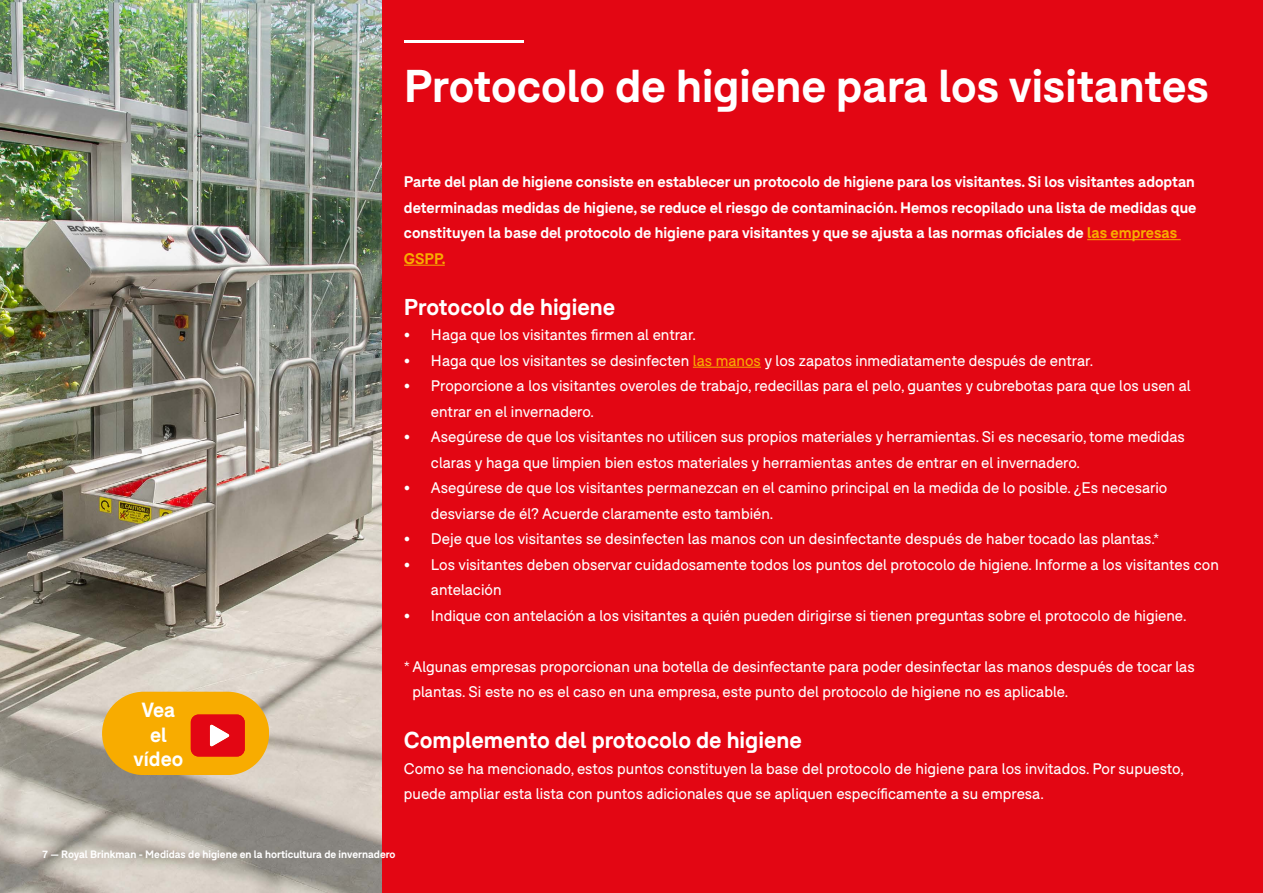
<style>
.page{position:relative;width:1263px;height:893px;background:#fff}
.page>*{position:absolute;margin:0;border:0;box-sizing:border-box;transform-origin:0 0}
.t1{font:700 45px "F37 Bolton";color:#fff}
.t2{font:700 22.5px "F37 Bolton";color:#fff}
.t3{font:700 20.1px/24.2px "F37 Bolton";color:#fff;text-align:center}
.t4{font:15px/25.5px "F37 Bolton";color:#fff}
.t5{font:700 15px/25.5px "F37 Bolton";color:#fff}
.t6{font:700 10.5px "F37 Bolton";color:#fff}
.s1{color:#f8ac00}
</style>
<div class="page">
<img style="left:0;top:0;width:383px;height:893px">
<div style="left:383px;top:0;width:880px;height:893px;background:#e30613"></div>
<hr style="left:1087px;top:239px;width:94px;height:1px;background:#f8ac00">
<hr style="left:404px;top:265px;width:41px;height:1px;background:#f8ac00">
<hr style="left:693px;top:367px;width:68px;height:1px;background:#f8ac00">
<hr style="left:404px;top:40px;width:119px;height:3px;background:#fff">
<svg style="left:102px;top:692px;width:166px;height:82px;background:#ef9618"></svg>
<h1 class="t1" style="left:404px;top:59px;width:806px">Protocolo de higiene para los visitantes</h1>
<h3 class="t3" style="left:134px;top:698px;width:51px">Vea el vídeo</h3>
<p class="t5" style="left:404px;top:169px;width:794px">Parte del plan de higiene consiste en establecer un protocolo de higiene para los visitantes. Si los visitantes adoptan determinadas medidas de higiene, se reduce el riesgo de contaminación. Hemos recopilado una lista de medidas que constituyen la base del protocolo de higiene para visitantes y que se ajusta a las normas oficiales de <span class="s1">las empresas GSPP.</span></p>
<h2 class="t2" style="left:404px;top:293px;width:213px">Protocolo de higiene</h2>
<p class="t4" style="left:404px;top:322px;width:293px">• Haga que los visitantes firmen al entrar.</p>
<p class="t4" style="left:404px;top:348px;width:691px">• Haga que los visitantes se desinfecten <span class="s1">las manos</span> y los zapatos inmediatamente después de entrar.</p>
<p class="t4" style="left:431px;top:373px;width:761px;text-indent:-27px">• Proporcione a los visitantes overoles de trabajo, redecillas para el pelo, guantes y cubrebotas para que los usen al entrar en el invernadero.</p>
<p class="t4" style="left:431px;top:424px;width:755px;text-indent:-27px">• Asegúrese de que los visitantes no utilicen sus propios materiales y herramientas. Si es necesario, tome medidas claras y haga que limpien bien estos materiales y herramientas antes de entrar en el invernadero.</p>
<p class="t4" style="left:431px;top:475px;width:738px;text-indent:-27px">• Asegúrese de que los visitantes permanezcan en el camino principal en la medida de lo posible. ¿Es necesario desviarse de él? Acuerde claramente esto también.</p>
<p class="t4" style="left:404px;top:526px;width:757px">• Deje que los visitantes se desinfecten las manos con un desinfectante después de haber tocado las plantas.*</p>
<p class="t4" style="left:431px;top:552px;width:789px;text-indent:-27px">• Los visitantes deben observar cuidadosamente todos los puntos del protocolo de higiene. Informe a los visitantes con antelación</p>
<p class="t4" style="left:404px;top:603px;width:784px">• Indique con antelación a los visitantes a quién pueden dirigirse si tienen preguntas sobre el protocolo de higiene.</p>
<p class="t4" style="left:412px;top:654px;width:784px;text-indent:-8px">* Algunas empresas proporcionan una botella de desinfectante para poder desinfectar las manos después de tocar las plantas. Si este no es el caso en una empresa, este punto del protocolo de higiene no es aplicable.</p>
<h2 class="t2" style="left:404px;top:727px;width:399px">Complemento del protocolo de higiene</h2>
<p class="t4" style="left:404px;top:756px;width:782px">Como se ha mencionado, estos puntos constituyen la base del protocolo de higiene para los invitados. Por supuesto, puede ampliar esta lista con puntos adicionales que se apliquen específicamente a su empresa.</p>
<p class="t6" style="left:43px;top:848px;width:355px">7 — Royal Brinkman - Medidas de higiene en la horticultura de invernadero</p>
</div>
